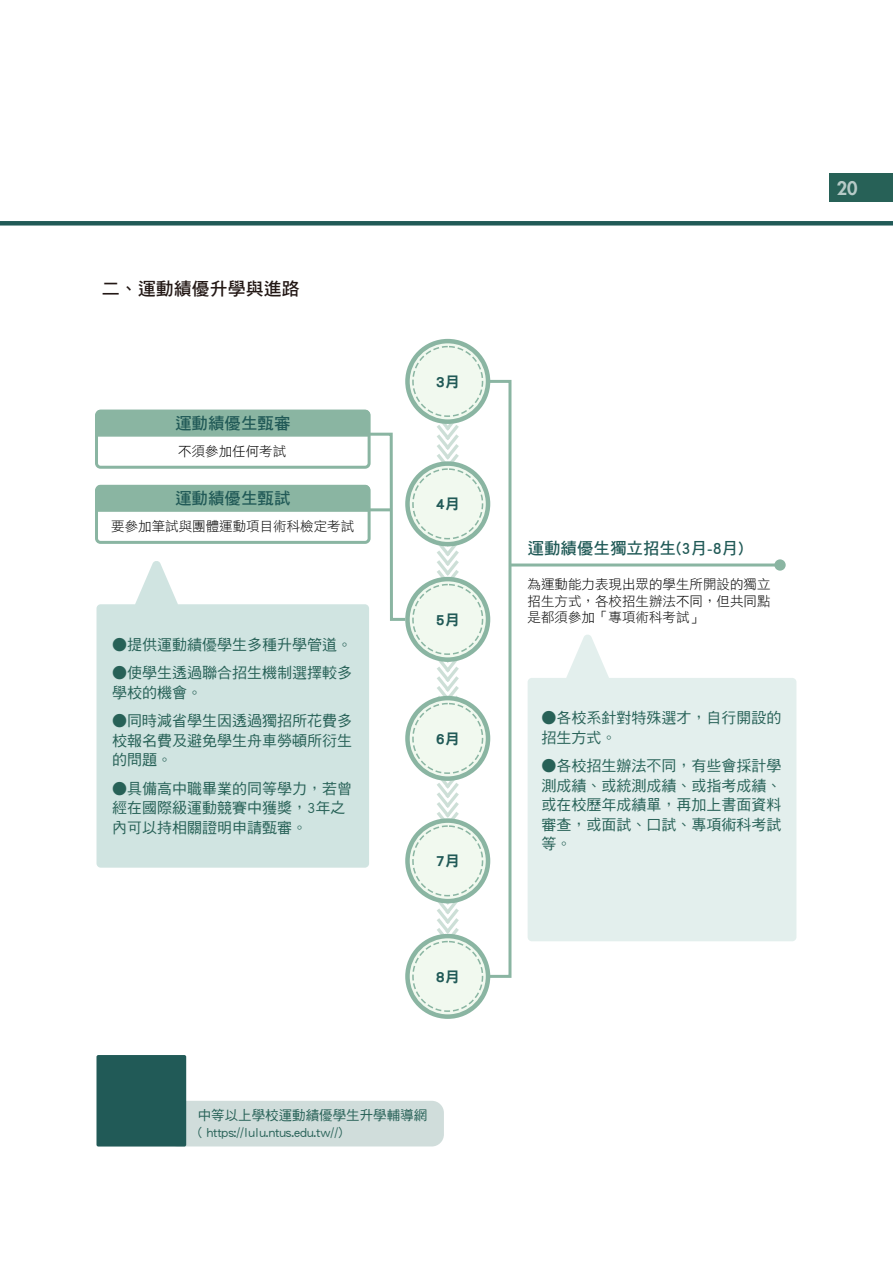
<style>
.page{position:relative;width:893px;height:1263px;background:#fff}
.page>*{position:absolute;margin:0;border:0;box-sizing:border-box;transform-origin:0 0}
.t1{font:18px "DF Hei Std W7";color:#231815}
.t2{font:800 18px "Futura";color:#b6cac7}
.t3{font:16.5px "DF Hei Std W7";color:#215a57}
.t4{font:15px/19.5px "DF Hei Std W5";color:#276157}
.t5{font:15px "DF Hei Std W9";color:#215a57}
.t6{font:13.5px/16.2px "DF Hei Std W3";color:#000;text-align:justify}
.t7{font:13.5px/16.2px "DF Hei Std W5";color:#276157}
</style>
<div class="page">
<div style="left:166px;top:1101px;width:278px;height:45px;background:#d0dddb;border-radius:12px"></div>
<div style="left:96px;top:1055px;width:90px;height:91px;background:#215a57"></div>
<div style="left:0;top:221px;width:893px;height:5px;background:#215a57"></div>
<div style="left:829px;top:174px;width:64px;height:28px;background:#276157"></div>
<div style="left:488px;top:380px;width:23px;height:598px;border:3px solid #8ab5a2"></div>
<hr style="left:510px;top:563px;width:270px;height:3px;background:#8ab5a2">
<div style="left:774px;top:559px;width:12px;height:12px;background:#8ab5a2;border-radius:50%"></div>
<svg style="left:95px;top:339px;width:395px;height:680px"></svg>
<hr style="left:369px;top:508px;width:22px;height:3px;background:#8ab5a2">
<svg style="left:528px;top:635px;width:268px;height:306px;background:#e6f1ef"></svg>
<p class="t1" style="left:102px;top:279px;width:200px">二、運動績優升學與進路</p>
<p class="t3" style="left:175px;top:414px;width:117px">運動績優生甄審</p>
<p class="t6" style="left:178px;top:443px;width:109px">不須參加任何考試</p>
<p class="t3" style="left:175px;top:489px;width:117px">運動績優生甄試</p>
<p class="t6" style="left:111px;top:518px;width:244px">要參加筆試與團體運動項目術科檢定考試</p>
<p class="t4" style="left:112px;top:634px;width:241px">●提供運動績優學生多種升學管道。</p>
<p class="t4" style="left:112px;top:663px;width:241px">●使學生透過聯合招生機制選擇較多學校的機會。</p>
<p class="t4" style="left:112px;top:711px;width:241px;text-align:justify">●同時減省學生因透過獨招所花費多校報名費及避免學生舟車勞頓所衍生的問題。</p>
<p class="t4" style="left:112px;top:778px;width:241px">●具備高中職畢業的同等學力，若曾經在國際級運動競賽中獲獎，3年之內可以持相關證明申請甄審。</p>
<p class="t5" style="left:436px;top:373px;width:26px">3月</p>
<p class="t5" style="left:436px;top:496px;width:26px">4月</p>
<p class="t5" style="left:436px;top:611px;width:26px">5月</p>
<p class="t5" style="left:436px;top:730px;width:26px">6月</p>
<p class="t5" style="left:436px;top:853px;width:26px">7月</p>
<p class="t5" style="left:436px;top:968px;width:26px">8月</p>
<p class="t7" style="left:198px;top:1107px;width:231px">中等以上學校運動績優學生升學輔導網( https://lulu.ntus.edu.tw//)</p>
<p class="t2" style="left:837px;top:177px;width:22px">20</p>
<p class="t3" style="left:528px;top:539px;width:218px">運動績優生獨立招生(3月-8月)</p>
<p class="t6" style="left:528px;top:576px;width:244px">為運動能力表現出眾的學生所開設的獨立招生方式，各校招生辦法不同，但共同點是都須參加「專項術科考試」</p>
<p class="t4" style="left:541px;top:708px;width:241px">●各校系針對特殊選才，自行開設的招生方式。</p>
<p class="t4" style="left:541px;top:756px;width:241px;text-align:justify">●各校招生辦法不同，有些會採計學測成績、或統測成績、或指考成績、或在校歷年成績單，再加上書面資料審查，或面試、口試、專項術科考試等。</p>
</div>
